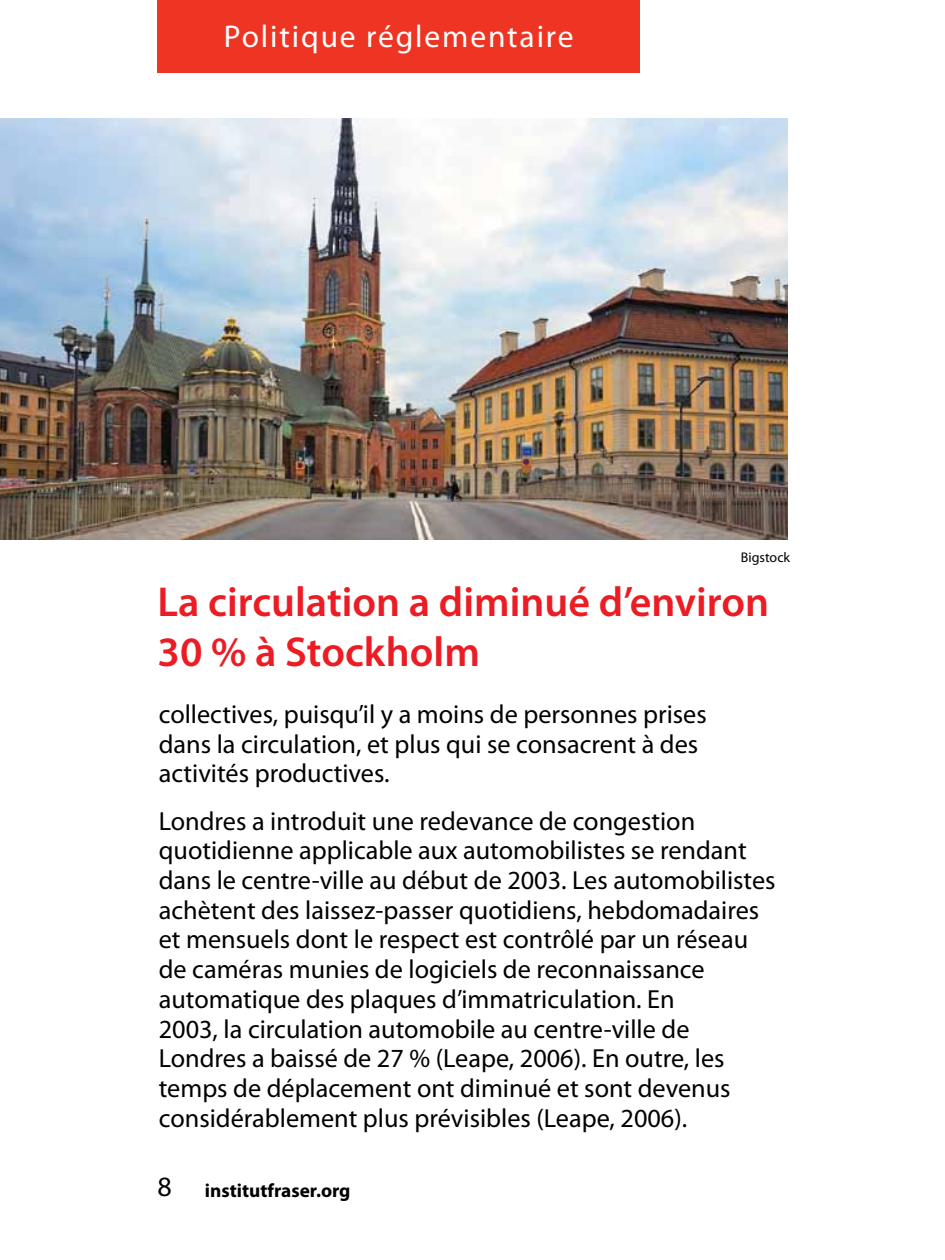
<style>
.page{position:relative;width:945px;height:1260px;background:#fff}
.page>*{position:absolute;margin:0;border:0;box-sizing:border-box;transform-origin:0 0}
.t1{font:600 42px/50.4px "Myriad Pro";color:#eb1c24}
.t2{font:31.5px "Myriad Pro";letter-spacing:.06em;color:#fff}
.t3{font:26.25px/29.8px "Myriad Pro";color:#000}
.t4{font:700 19.25px "Myriad Pro";color:#000}
.t5{font:14px "Myriad Pro";color:#000}
.s1{font-weight:400;font-size:28px}
</style>
<div class="page">
<div style="left:158px;top:0;width:482px;height:72px;background:#ee3524"></div>
<img style="left:0;top:118px;width:787px;height:421px">
<p class="t2" style="left:224px;top:17px;width:351px">Politique réglementaire</p>
<p class="t5" style="left:741px;top:549px;width:51px">Bigstock</p>
<h1 class="t1" style="left:158px;top:575px;width:613px">La circulation a diminué d’environ<br>30 % à Stockholm</h1>
<p class="t3" style="left:159px;top:699px;width:550px">collectives, puisqu’il y a moins de personnes prises dans la circulation, et plus qui se consacrent à des activités productives.</p>
<p class="t3" style="left:159px;top:805px;width:618px">Londres a introduit une redevance de congestion quotidienne applicable aux automobilistes se rendant dans le centre-ville au début de 2003. Les automobilistes achètent des laissez-passer quotidiens, hebdomadaires et mensuels dont le respect est contrôlé par un réseau de caméras munies de logiciels de reconnaissance automatique des plaques d’immatriculation. En<br>2003, la circulation automobile au centre-ville de Londres a baissé de 27 % (Leape, 2006). En outre, les temps de déplacement ont diminué et sont devenus considérablement plus prévisibles (Leape, 2006).</p>
<p class="t4" style="left:158px;top:1178px;width:195px"><span class="s1">8</span> institutfraser.org</p>
</div>
